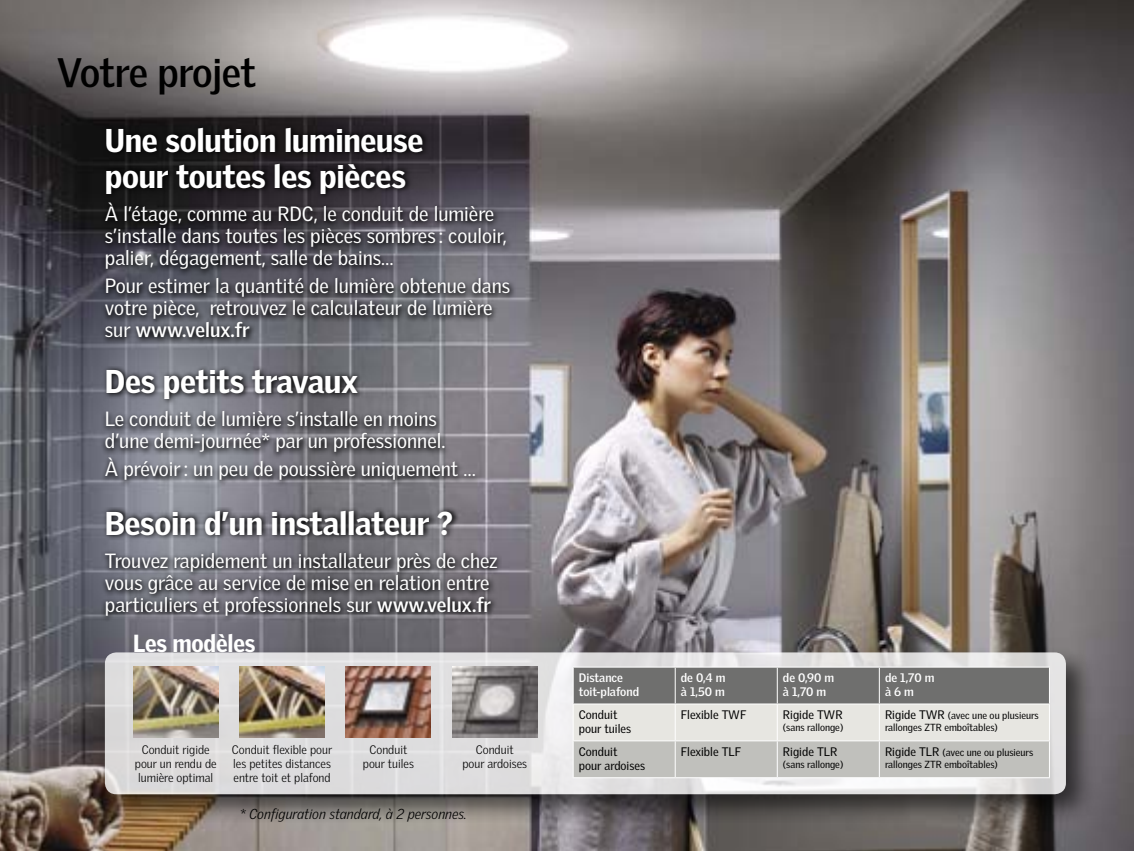
<style>
.page{position:relative;width:1134px;height:851px;background:#fff}
.page>*{position:absolute;margin:0;border:0;box-sizing:border-box;transform-origin:0 0}
.t1{font:700 40px "Velux Gothic";letter-spacing:-.02em;color:#000}
.t2{font:900 32px/36px "Velux Gothic";letter-spacing:-.01em;color:#fff}
.t3{font:900 24px "Velux Gothic";letter-spacing:-.01em;color:#fff}
.t4{font:20px/22px "Velux Gothic";color:#fff}
.t5{font:italic 300 14px "Velux Gothic";color:#000}
.t6{font:300 12px/14px "Velux Gothic";color:#000;text-align:center}
.t7{font:12px/14.4px "Velux Gothic";color:#000}
.t8{font:700 12px/14.4px "Velux Gothic";color:#fff}
.t9{font:10px/12px "Velux Gothic";color:#000}
.s1{font-weight:700}
.s2{font-size:12px}
</style>
<div class="page">
<img style="left:0;top:0;width:1134px;height:850px">
<svg style="left:102px;top:125px;width:414px;height:220px;background:#3f3d44"></svg>
<svg style="left:102px;top:366px;width:378px;height:120px;background:#6b6a71"></svg>
<svg style="left:102px;top:508px;width:400px;height:114px;background:#616067"></svg>
<div style="left:97px;top:645px;width:1000px;height:180px;background:#000;opacity:.75"></div>
<svg style="left:105px;top:652px;width:961px;height:142px;background:#dfdedf"></svg>
<img style="left:133px;top:666px;width:85px;height:71px">
<img style="left:240px;top:666px;width:85px;height:71px">
<img style="left:346px;top:666px;width:85px;height:71px">
<img style="left:452px;top:666px;width:85px;height:71px">
<svg style="left:574px;top:667px;width:475px;height:110px;background:#b3b3af"></svg>
<hr style="left:573px;top:666px;width:102px;height:1px;background:#fff">
<hr style="left:573px;top:667px;width:1px;height:36px;background:#fff">
<hr style="left:675px;top:666px;width:102px;height:1px;background:#fff">
<hr style="left:675px;top:667px;width:1px;height:36px;background:#fff">
<hr style="left:777px;top:666px;width:102px;height:1px;background:#fff">
<hr style="left:777px;top:667px;width:1px;height:36px;background:#fff">
<hr style="left:879px;top:666px;width:171px;height:1px;background:#fff">
<hr style="left:879px;top:667px;width:1px;height:36px;background:#fff">
<hr style="left:1049px;top:667px;width:1px;height:36px;background:#fff">
<hr style="left:573px;top:703px;width:102px;height:1px;background:#fff">
<hr style="left:573px;top:704px;width:1px;height:36px;background:#fff">
<hr style="left:675px;top:703px;width:102px;height:1px;background:#fff">
<hr style="left:675px;top:704px;width:1px;height:36px;background:#fff">
<hr style="left:777px;top:703px;width:102px;height:1px;background:#fff">
<hr style="left:777px;top:704px;width:1px;height:36px;background:#fff">
<hr style="left:879px;top:703px;width:171px;height:1px;background:#fff">
<hr style="left:879px;top:704px;width:1px;height:36px;background:#fff">
<hr style="left:1049px;top:704px;width:1px;height:36px;background:#fff">
<hr style="left:573px;top:740px;width:102px;height:1px;background:#fff">
<hr style="left:573px;top:741px;width:1px;height:36px;background:#fff">
<hr style="left:675px;top:740px;width:102px;height:1px;background:#fff">
<hr style="left:675px;top:741px;width:1px;height:36px;background:#fff">
<hr style="left:777px;top:740px;width:102px;height:1px;background:#fff">
<hr style="left:777px;top:741px;width:1px;height:36px;background:#fff">
<hr style="left:879px;top:740px;width:171px;height:1px;background:#fff">
<hr style="left:879px;top:741px;width:1px;height:36px;background:#fff">
<hr style="left:1049px;top:741px;width:1px;height:36px;background:#fff">
<hr style="left:573px;top:777px;width:102px;height:1px;background:#fff">
<hr style="left:675px;top:777px;width:102px;height:1px;background:#fff">
<hr style="left:777px;top:777px;width:102px;height:1px;background:#fff">
<hr style="left:879px;top:777px;width:171px;height:1px;background:#fff">
<h1 class="t1" style="left:57px;top:47px;width:201px">Votre projet</h1>
<h2 class="t2" style="left:105px;top:122px;width:320px">Une solution lumineuse pour toutes les pièces</h2>
<p class="t4" style="left:105px;top:203px;width:403px">À l’étage, comme au RDC, le conduit de lumière s’installe dans toutes les pièces sombres : couloir, palier, dégagement, salle de bains…</p>
<p class="t4" style="left:105px;top:274px;width:407px">Pour estimer la quantité de lumière obtenue dans votre pièce, retrouvez le calculateur de lumière sur <span class="s1">www.velux.fr</span></p>
<h2 class="t2" style="left:105px;top:363px;width:255px">Des petits travaux</h2>
<p class="t4" style="left:105px;top:408px;width:342px">Le conduit de lumière s’installe en moins d’une demi-journée* par un professionnel.</p>
<p class="t4" style="left:105px;top:457px;width:372px">À prévoir : un peu de poussière uniquement …</p>
<h2 class="t2" style="left:105px;top:505px;width:350px">Besoin d’un installateur ?</h2>
<p class="t4" style="left:105px;top:549px;width:394px">Trouvez rapidement un installateur près de chez vous grâce au service de mise en relation entre particuliers et professionnels sur <span class="s1">www.velux.fr</span></p>
<p class="t3" style="left:133px;top:628px;width:124px">Les modèles</p>
<p class="t6" style="left:135px;top:742px;width:83px">Conduit rigide pour un rendu de lumière optimal</p>
<p class="t6" style="left:232px;top:742px;width:102px;text-align:justify">Conduit flexible pour les petites distances entre toit et plafond</p>
<p class="t6" style="left:363px;top:742px;width:53px">Conduit pour tuiles</p>
<p class="t6" style="left:462px;top:742px;width:66px">Conduit<br>pour ardoises</p>
<p class="t5" style="left:240px;top:805px;width:229px">* Configuration standard, à 2 personnes.</p>
<p class="t8" style="left:579px;top:670px;width:62px">Distance toit-plafond</p>
<p class="t8" style="left:681px;top:670px;width:46px">de 0,4 m à 1,50 m</p>
<p class="t8" style="left:783px;top:670px;width:53px">de 0,90 m à 1,70 m</p>
<p class="t8" style="left:885px;top:670px;width:51px">de 1,70 m à 6 m</p>
<p class="t7" style="left:579px;top:707px;width:54px">Conduit pour tuiles</p>
<p class="t7" style="left:681px;top:707px;width:67px">Flexible TWF</p>
<p class="t7" style="left:783px;top:707px;width:61px">Rigide TWR</p>
<p class="t9" style="left:885px;top:709px;width:155px"><span class="s2">Rigide TWR</span> (avec une ou plusieurs rallonges ZTR emboîtables)</p>
<p class="t9" style="left:783px;top:721px;width:62px">(sans rallonge)</p>
<p class="t7" style="left:579px;top:743px;width:68px">Conduit<br>pour ardoises</p>
<p class="t7" style="left:681px;top:743px;width:62px">Flexible TLF</p>
<p class="t7" style="left:783px;top:743px;width:56px">Rigide TLR</p>
<p class="t9" style="left:783px;top:757px;width:62px">(sans rallonge)</p>
<p class="t9" style="left:885px;top:745px;width:150px"><span class="s2">Rigide TLR</span> (avec une ou plusieurs rallonges ZTR emboîtables)</p>
</div>
